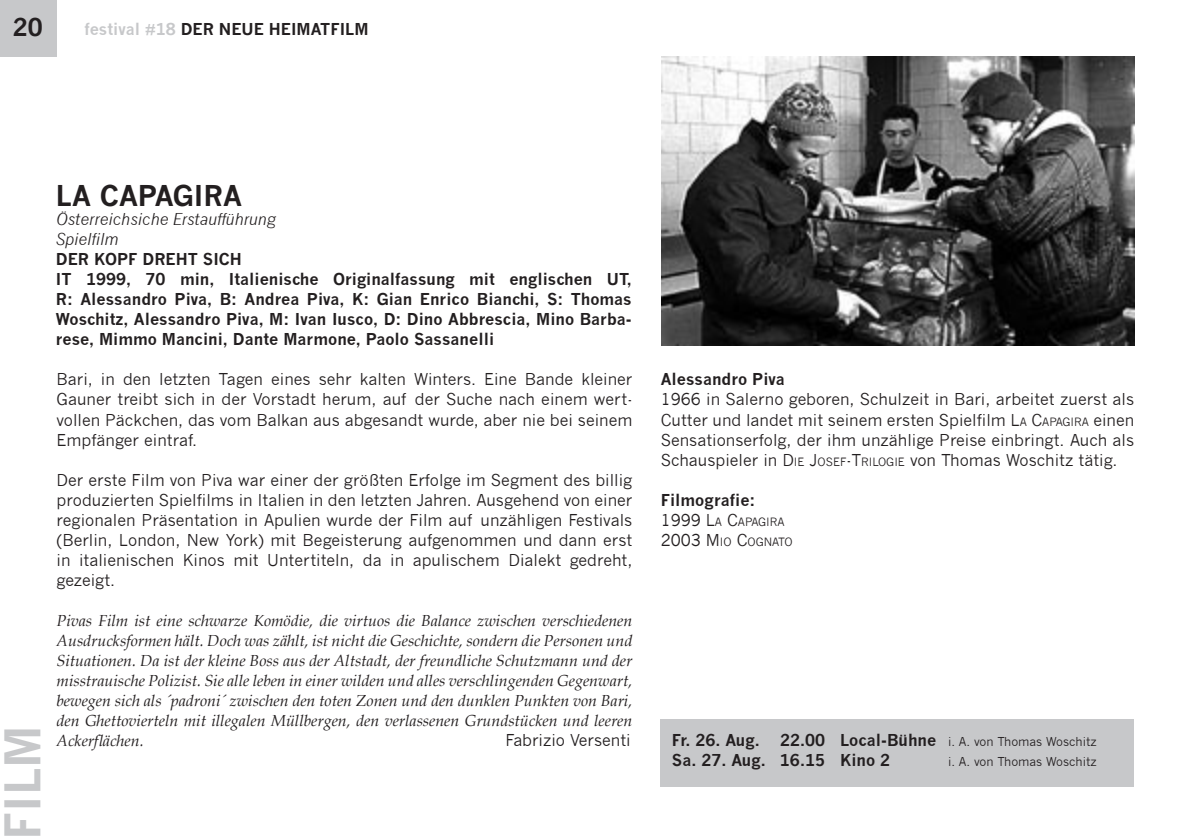
<style>
.page{position:relative;width:1191px;height:840px;background:#fff}
.page>*{position:absolute;margin:0;border:0;box-sizing:border-box;transform-origin:0 0}
.t1{font:700 48px "News Gothic";color:#c7c8ca}
.t2{font:700 28px "News Gothic";color:#231f20}
.t3{font:700 24px "News Gothic";color:#231f20}
.t4{font:16px/20px "News Gothic";color:#231f20;text-align:justify}
.t5{font:italic 16px/20px "Book Antiqua";color:#231f20;text-align:justify}
.t6{font:700 16px/20px "News Gothic";color:#231f20}
.t7{font:italic 16px/20px "News Gothic";color:#231f20}
.t8{font:12px "News Gothic";color:#231f20}
.t9{font:11.2px/20px "News Gothic";letter-spacing:-.03em;color:#231f20}
.s1{color:#c7c8ca}
.s2{font-size:11.2px}
.s3{font-size:16px}
.s4{font-weight:700;font-size:16px}
</style>
<div class="page">
<div style="left:0;top:0;width:57px;height:57px;background:#c7c8ca"></div>
<div style="left:660px;top:718px;width:474px;height:67px;background:#c7c8ca"></div>
<img style="left:661px;top:57px;width:473px;height:288px">
<h3 class="t3" style="left:13px;top:13px;width:31px">20</h3>
<p class="t6" style="left:85px;top:19px;width:285px"><span class="s1">festival #18</span> der neue heimatfilm</p>
<h2 class="t2" style="left:56px;top:178px;width:188px">la capagira</h2>
<h1 class="t1" style="left:-7px;top:839px;width:116px;rotate:-90deg">film</h1>
<p class="t7" style="left:56px;top:209px;width:222px">Österreichsiche Erstaufführung<br>Spielfilm</p>
<p class="t6" style="left:56px;top:249px;width:187px">der kopf dreht sich<br>IT</p>
<p class="t6" style="left:56px;top:269px;width:577px;text-align:justify;text-indent:30px">1999, 70 min, Italienische Originalfassung mit englischen UT, R: Alessandro Piva, B: Andrea Piva, K: Gian Enrico Bianchi, S: Thomas Woschitz, Alessandro Piva, M : Ivan I usco, D: Dino Abbrescia, M ino Barba&shy;rese, M immo Mancini, Dante Marmone, Paolo Sassanelli</p>
<p class="t6" style="left:661px;top:369px;width:126px">Alessandro Piva</p>
<p class="t4" style="left:661px;top:389px;width:475px">1966 in Salerno geboren, Schulzeit in Bari, arbeitet zuerst als Cutter und landet mit seinem ersten Spielfilm L<span class="s2">a</span> C<span class="s2">apagi ra</span> einen Sensationserfolg, der ihm unzählige Preise einbringt. Auch als Schauspieler in D<span class="s2">i e</span> J <span class="s2">osef</span>-T<span class="s2">ri logi e</span> von Thomas Woschitz tätig.</p>
<p class="t6" style="left:661px;top:489px;width:96px">Filmografie:</p>
<p class="t9" style="left:661px;top:511px;width:133px"><span class="s3">1999 L</span>a <span class="s3">C</span>apagi ra<br><span class="s3">2003 M</span> i o <span class="s3">C</span>ognato</p>
<p class="t4" style="left:57px;top:369px;width:577px">Bari, in den letzten Tagen eines sehr kalten Winters. Eine Bande kleiner Gauner treibt sich in der Vorstadt herum, auf der Suche nach einem wert&shy;vollen Päckchen, das vom Balkan aus abgesandt wurde, aber nie bei seinem Empfänger eintraf.</p>
<p class="t4" style="left:57px;top:469px;width:577px">Der erste Film von Piva war einer der größten Erfolge im Segment des billig produzierten Spielfilms in Italien in den letzten Jahren. Ausgehend von einer regionalen Präsentation in Apulien wurde der Film auf unzähligen Festivals (Berlin, London, New York) mit Begeisterung aufgenommen und dann erst in italienischen Kinos mit Untertiteln, da in apulischem Dialekt gedreht, gezeigt.</p>
<p class="t5" style="left:57px;top:609px;width:577px">Pivas Film ist eine schwarze Komödie, die virtuos die Balance zwischen verschiedenen Ausdrucksformen hält. Doch was zählt, ist nicht die Geschichte, sondern die Personen und Situationen. Da ist der kleine Boss aus der Altstadt, der freundliche Schutzmann und der misstrauische Polizist. Sie alle leben in einer wilden und alles verschlingenden Gegenwart, bewegen sich als ´padroni´ zwischen den toten Zonen und den dunklen Punkten von Bari, den Ghettovierteln mit illegalen Müllbergen, den verlassenen Grundstücken und leeren Ackerflächen.</p>
<p class="t4" style="left:505px;top:729px;width:127px">Fabrizio Versenti</p>
<p class="t6" style="left:672px;top:729px;width:102px">Fr. 26. Aug. 22</p>
<p class="t8" style="left:800px;top:734px;width:298px"><span class="s4">.00 Local-Bühne</span> i. A. von Thomas Woschitz</p>
<p class="t6" style="left:672px;top:749px;width:214px">Sa. 27 . Aug. 16.15 Kino 2</p>
<p class="t8" style="left:948px;top:754px;width:150px">i. A. von Thomas Woschitz</p>
</div>
